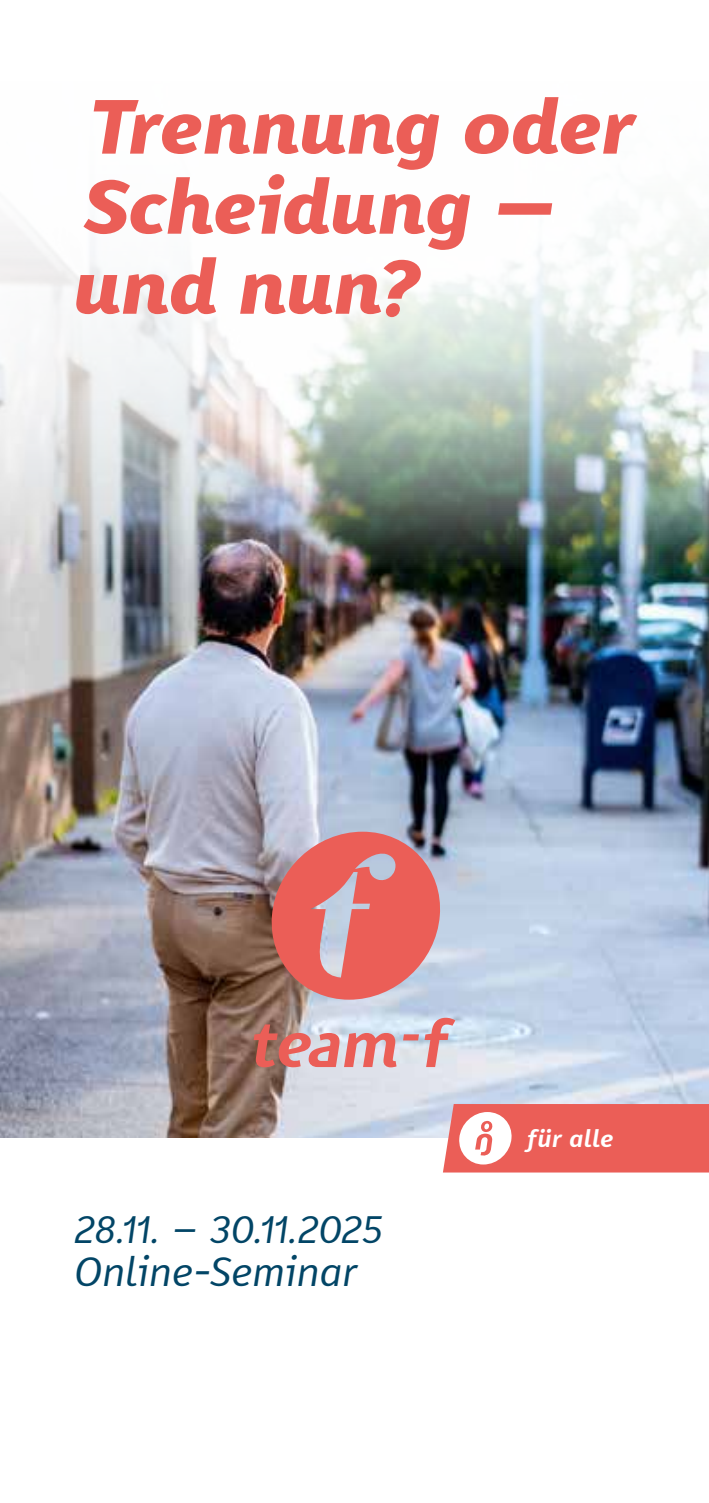
<style>
.page{position:relative;width:709px;height:1503px;background:#fff}
.page>*{position:absolute;margin:0;border:0;box-sizing:border-box;transform-origin:0 0}
.t1{font:italic 900 75px/80px "Karbid Pro";letter-spacing:-.01em;color:#eb5e57}
.t2{font:italic 40px "Karbid Text Pro";letter-spacing:-.005em;color:#024566}
.t3{font:italic 37.5px "Karbid Text Pro";letter-spacing:-.025em;color:#024566}
.t4{font:italic 700 23.75px "Karbid Text Pro";letter-spacing:.015em;color:#fff}
</style>
<div class="page">
<img style="left:0;top:569px;width:709px;height:568px">
<img style="left:0;top:219px;width:709px;height:350px">
<svg style="left:443px;top:1104px;width:266px;height:68px"></svg>
<svg style="left:268px;top:831px;width:175px;height:168px"></svg>
<svg style="left:254px;top:1024px;width:142px;height:43px"></svg>
<svg style="left:403px;top:1017px;width:52px;height:50px"></svg>
<p class="t1" style="left:73px;top:85px;width:563px">Trennung oder<br>Scheidung – und nun?</p>
<p class="t3" style="left:74px;top:1204px;width:310px">28.11. – 30.11.2025</p>
<p class="t2" style="left:74px;top:1245px;width:284px">Online-Seminar</p>
<p class="t4" style="left:527px;top:1122px;width:88px">für alle</p>
</div>
